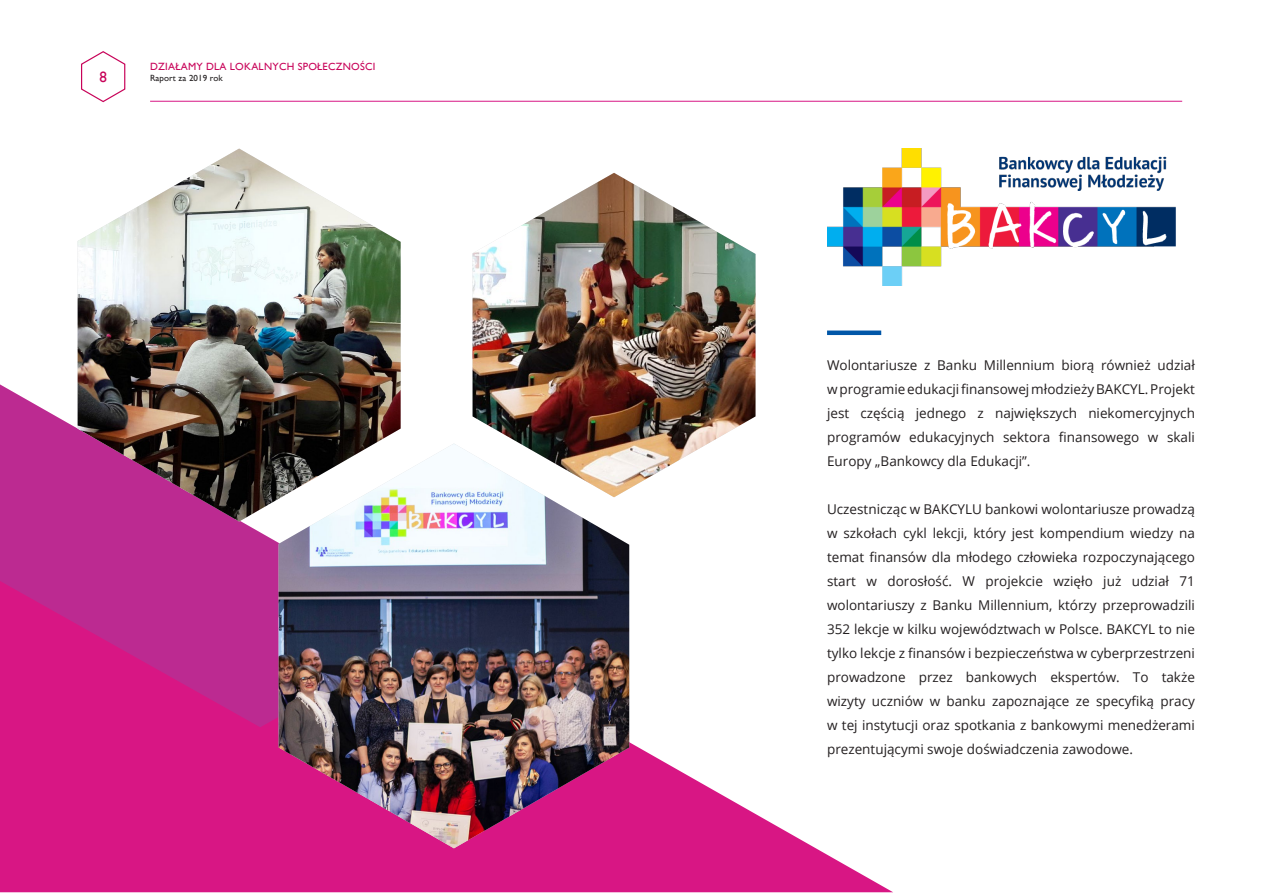
<style>
.page{position:relative;width:1263px;height:893px;background:#fff}
.page>*{position:absolute;margin:0;border:0;box-sizing:border-box;transform-origin:0 0}
.t1{font:15px "Gill Sans";color:#c80359}
.t2{font:13.5px/24px "Open Sans";color:#231f20;text-align:justify}
.t3{font:10.5px "Gill Sans";letter-spacing:.025em;color:#c80359}
.t4{font:9px "Gill Sans";letter-spacing:.01em;color:#231f20}
</style>
<div class="page">
<svg style="left:0;top:384px;width:893px;height:508px"></svg>
<svg style="left:0;top:384px;width:473px;height:343px;background:#c93797"></svg>
<img style="left:279px;top:443px;width:350px;height:405px">
<hr style="left:827px;top:331px;width:54px;height:4px;background:#0157a8">
<img style="left:827px;top:149px;width:349px;height:136px">
<img style="left:78px;top:149px;width:323px;height:372px">
<img style="left:473px;top:173px;width:282px;height:324px">
<svg style="left:81px;top:51px;width:45px;height:52px"></svg>
<hr style="left:150px;top:101px;width:1032px;height:1px;background:#d81684">
<p class="t1" style="left:99px;top:69px;width:9px">8</p>
<p class="t3" style="left:150px;top:61px;width:227px">DZIAŁAMY DLA LOKALNYCH SPOŁECZNOŚCI</p>
<p class="t4" style="left:150px;top:73px;width:74px">Raport za 2019 rok</p>
<p class="t2" style="left:827px;top:352px;width:369px">Wolontariusze z Banku Millennium biorą również udział w programie edukacji finansowej młodzieży BAKCYL. Projekt jest częścią jednego z największych niekomercyjnych programów edukacyjnych sektora finansowego w skali Europy „Bankowcy dla Edukacji”.</p>
<p class="t2" style="left:827px;top:496px;width:369px">Uczestnicząc w BAKCYLU bankowi wolontariusze prowadzą w szkołach cykl lekcji, który jest kompendium wiedzy na temat finansów dla młodego człowieka rozpoczynającego start w dorosłość. W projekcie wzięło już udział 71 wolontariuszy z Banku Millennium, którzy przeprowadzili 352 lekcje w kilku województwach w Polsce. BAKCYL to nie tylko lekcje z finansów i bezpieczeństwa w cyberprzestrzeni prowadzone przez bankowych ekspertów. To także wizyty uczniów w banku zapoznające ze specyfiką pracy w tej instytucji oraz spotkania z bankowymi menedżerami prezentującymi swoje doświadczenia zawodowe.</p>
</div>
